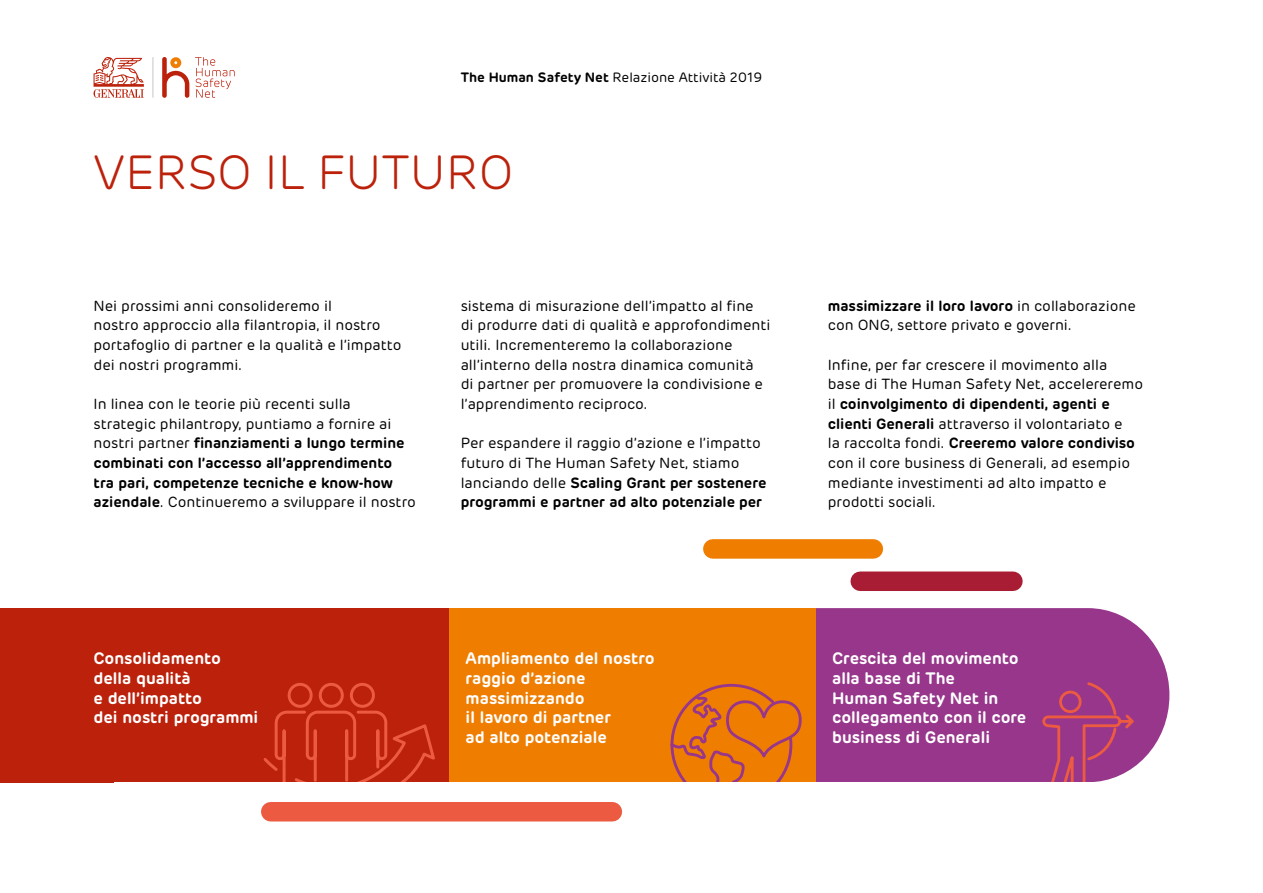
<style>
.page{position:relative;width:1263px;height:893px;background:#fff}
.page>*{position:absolute;margin:0;border:0;box-sizing:border-box;transform-origin:0 0}
.t1{font:300 48px "Rubrik";color:#bc210b}
.t2{font:600 16.5px/19.6px "Rubrik";color:#fff}
.t3{font:14.7px/19.6px "Rubrik";color:#000}
.t4{font:13.5px "Rubrik";color:#000}
.s1{font-weight:600}
</style>
<div class="page">
<div style="left:815px;top:608px;width:354px;height:174px;background:#97368b"></div>
<div style="left:448px;top:608px;width:367px;height:174px;background:#ef7d00"></div>
<div style="left:0;top:608px;width:449px;height:174px;background:#bc210b"></div>
<div style="left:860px;top:571px;width:153px;height:20px;background:#a81d34"></div>
<svg style="left:670px;top:683px;width:132px;height:99px"></svg>
<svg style="left:1041px;top:680px;width:95px;height:102px;background:#a54083"></svg>
<svg style="left:263px;top:683px;width:172px;height:99px"></svg>
<div style="left:271px;top:802px;width:341px;height:19px;background:#eb5a41"></div>
<div style="left:713px;top:539px;width:160px;height:20px;background:#ef7d00"></div>
<hr style="left:153px;top:57px;width:1px;height:41px;background:#c6c6c6">
<svg style="left:162px;top:57px;width:27px;height:41px"></svg>
<svg style="left:195px;top:57px;width:40px;height:41px"></svg>
<svg style="left:94px;top:57px;width:50px;height:41px"></svg>
<p class="t4" style="left:461px;top:70px;width:303px"><span class="s1">The Human Safety Net</span> Relazione Attività 2019</p>
<h1 class="t1" style="left:94px;top:144px;width:421px">VERSO IL FUTURO</h1>
<p class="t3" style="left:94px;top:296px;width:309px">Nei prossimi anni consolideremo il<br>nostro approccio alla filantropia, il nostro portafoglio di partner e la qualità e l’impatto dei nostri programmi.</p>
<p class="t3" style="left:94px;top:394px;width:324px">In linea con le teorie più recenti sulla strategic philantropy, puntiamo a fornire ai nostri partner <span class="s1">finanziamenti a lungo termine combinati con l’accesso all’apprendimento tra pari, competenze tecniche e know-how aziendale</span>. Continueremo a sviluppare il nostro</p>
<p class="t3" style="left:461px;top:296px;width:311px">sistema di misurazione dell’impatto al fine<br>di produrre dati di qualità e approfondimenti utili. Incrementeremo la collaborazione all’interno della nostra dinamica comunità<br>di partner per promuovere la condivisione e l’apprendimento reciproco.</p>
<p class="t3" style="left:461px;top:434px;width:307px">Per espandere il raggio d’azione e l’impatto futuro di The Human Safety Net, stiamo lanciando delle <span class="s1">Scaling Grant per sostenere programmi e partner ad alto potenziale per</span></p>
<p class="t3" style="left:828px;top:296px;width:309px"><span class="s1">massimizzare il loro lavoro</span> in collaborazione con ONG, settore privato e governi.</p>
<p class="t3" style="left:828px;top:355px;width:317px">Infine, per far crescere il movimento alla base di The Human Safety Net, accelereremo il <span class="s1">coinvolgimento di dipendenti, agenti e clienti Generali</span> attraverso il volontariato e<br>la raccolta fondi. <span class="s1">Creeremo valore condiviso </span>con il core business di Generali, ad esempio mediante investimenti ad alto impatto e prodotti sociali.</p>
<p class="t2" style="left:94px;top:649px;width:166px">Consolidamento della qualità<br>e dell’impatto<br>dei nostri programmi</p>
<p class="t2" style="left:466px;top:649px;width:191px">Ampliamento del nostro raggio d’azione massimizzando<br>il lavoro di partner<br>ad alto potenziale</p>
<p class="t2" style="left:832px;top:649px;width:196px">Crescita del movimento alla base di The<br>Human Safety Net in collegamento con il core business di Generali</p>
</div>
